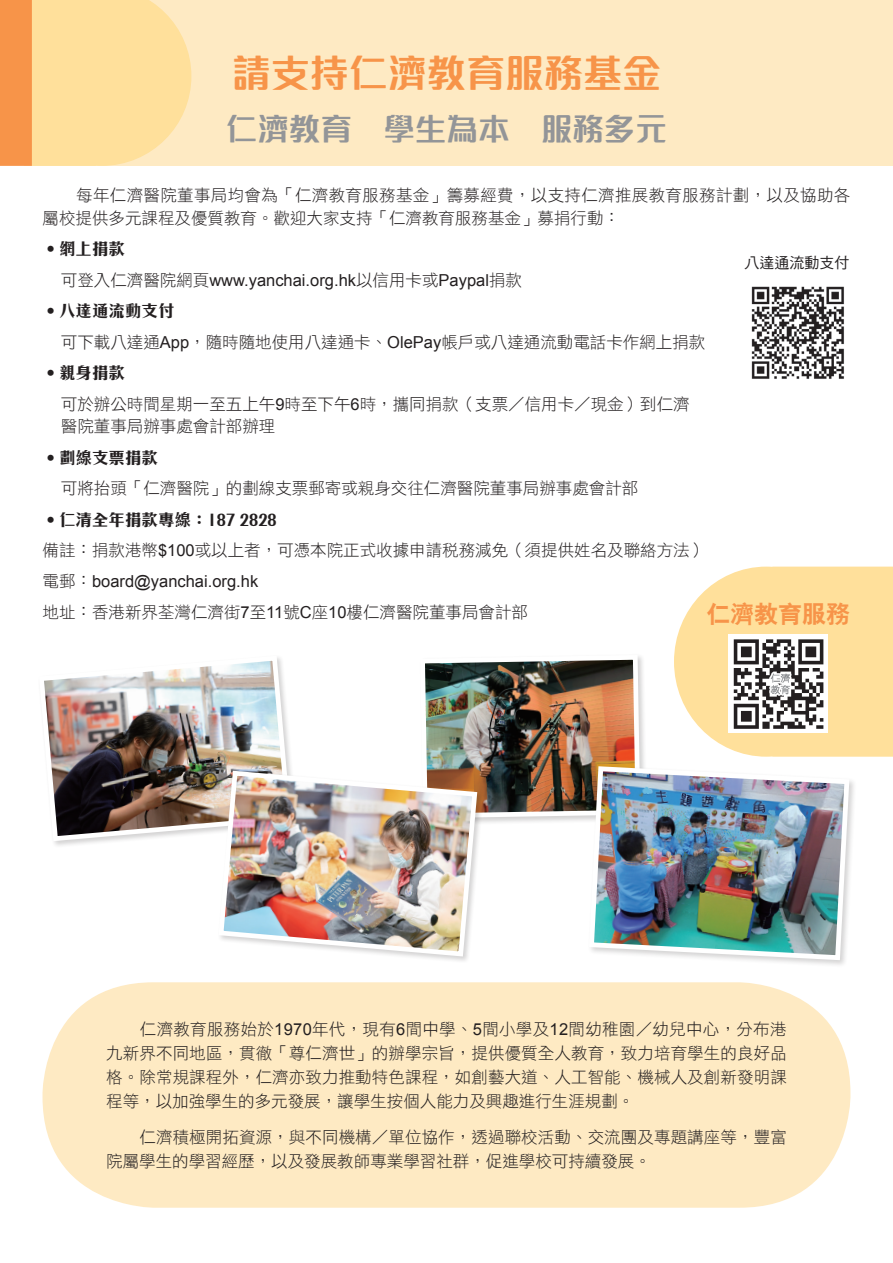
<style>
.page{position:relative;width:893px;height:1263px;background:#fff}
.page>*{position:absolute;margin:0;border:0;box-sizing:border-box;transform-origin:0 0}
.t1{font:700 39px "M Finance HK";color:#f79449}
.t2{font:700 31.5px "M Finance HK";color:#939598}
.t3{font:800 24px "C Hei 2 HK";color:#f79449}
.內文{font:16.5px/24px "DF Hei Std W3";color:#231f20;text-align:justify}
.內文-2{font:16.5px/22.5px "DF Hei Std W3";letter-spacing:.02em;color:#231f20}
.內文-3{font:16.5px "Arial";color:#231f20}
.內文-4{font:700 16.5px "C Hei 3 HK";color:#231f20}
.內文-5{font:15px "DF Hei Std W5";color:#231f20}
.s1{font-family:"DF Hei Std W3"}
.s2{font-family:"Arial"}
</style>
<div class="page">
<div style="left:43px;top:982px;width:807px;height:226px;background:#feeac3;border-radius:111px"></div>
<img style="left:425px;top:656px;width:218px;height:165px">
<hr style="left:892px;top:0;width:1px;height:300px;background:#feeac3">
<svg style="left:674px;top:567px;width:219px;height:190px;background:#ffe4a8"></svg>
<img style="left:729px;top:635px;width:98px;height:97px">
<img style="left:751px;top:286px;width:93px;height:93px">
<img style="left:586px;top:764px;width:266px;height:199px">
<img style="left:44px;top:657px;width:247px;height:187px">
<div style="left:217px;top:769px;width:268px;height:195px;background:#231f20;opacity:.2"></div>
<img style="left:216px;top:768px;width:264px;height:191px">
<div style="left:24px;top:0;width:869px;height:165px;background:#feeac3"></div>
<div style="left:0;top:0;width:32px;height:166px;background:#f79449"></div>
<svg style="left:32px;top:0;width:159px;height:166px;background:#fee09e"></svg>
<p class="t1" style="left:232px;top:45px;width:431px">請支持仁濟教育服務基金</p>
<p class="t2" style="left:226px;top:106px;width:443px">仁濟教育 學生為本 服務多元</p>
<p class="內文-2" style="left:43px;top:184px;width:809px;text-indent:34px">每年仁濟醫院董事局均會為「仁濟教育服務基金」籌募經費，以支持仁濟推展教育服務計劃，以及協助各屬校提供多元課程及優質教育。歡迎大家支持「仁濟教育服務基金」募捐行動：</p>
<p class="內文-4" style="left:43px;top:237px;width:84px">‧網上捐款</p>
<p class="內文-3" style="left:61px;top:269px;width:463px"><span class="s1">可登入仁濟醫院網頁</span>www.yanchai.org.hk<span class="s1">以信用卡或</span>Paypal<span class="s1">捐款</span></p>
<p class="內文-4" style="left:43px;top:299px;width:133px">‧八達通流動支付</p>
<p class="內文" style="left:61px;top:330px;width:646px">可下載八達通<span class="s2">App</span>，隨時隨地使用八達通卡、<span class="s2">OlePay</span>帳戶或八達通流動電話卡作網上捐款</p>
<p class="內文-4" style="left:43px;top:361px;width:84px">‧親身捐款</p>
<p class="內文" style="left:61px;top:392px;width:630px">可於辦公時間星期一至五上午<span class="s2">9</span>時至下午<span class="s2">6</span>時，攜同捐款（支票／信用卡／現金）到仁濟</p>
<p class="內文" style="left:61px;top:414px;width:216px">醫院董事局辦事處會計部辦理</p>
<p class="內文-4" style="left:43px;top:445px;width:117px">‧劃線支票捐款</p>
<p class="內文" style="left:61px;top:476px;width:579px">可將抬頭「仁濟醫院」的劃線支票郵寄或親身交往仁濟醫院董事局辦事處會計部</p>
<p class="內文-4" style="left:43px;top:507px;width:236px">‧仁清全年捐款專線：187 2828</p>
<p class="內文" style="left:43px;top:538px;width:665px">備詿：捐款港幣<span class="s2">$100</span>或以上者，可憑本院正式收據申請稅務減免（須提供姓名及聯絡方法）</p>
<p class="內文-3" style="left:43px;top:571px;width:217px"><span class="s1">電郵：</span>board@yanchai.org.hk</p>
<p class="內文" style="left:43px;top:600px;width:487px">地址：香港新界荃灣仁濟街<span class="s2">7</span>至<span class="s2">11</span>號<span class="s2">C</span>座<span class="s2">10</span>樓仁濟醫院董事局會計部</p>
<p class="內文-5" style="left:744px;top:255px;width:106px">八達通流動支付</p>
<p class="t3" style="left:706px;top:598px;width:145px">仁濟教育服務</p>
<p class="內文" style="left:106px;top:1016px;width:682px;text-indent:34px">仁濟教育服務始於<span class="s2">1970</span>年代，現有<span class="s2">6</span>間中學、<span class="s2">5</span>間小學及<span class="s2">12</span>間幼稚園／幼兒中心，分布港九新界不同地區，貫徹「尊仁濟世」的辦學宗旨，提供優質全人教育，致力培育學生的良好品格。除常規課程外，仁濟亦致力推動特色課程，如創藝大道、人工智能、機械人及創新發明課程等，以加強學生的多元發展，讓學生按個人能力及興趣進行生涯規劃。</p>
<p class="內文" style="left:106px;top:1125px;width:682px;text-indent:33px">仁濟積極開拓資源，與不同機構／單位協作，透過聯校活動、交流團及專題講座等，豐富院屬學生的學習經歷，以及發展教師專業學習社群，促進學校可持續發展。</p>
</div>
